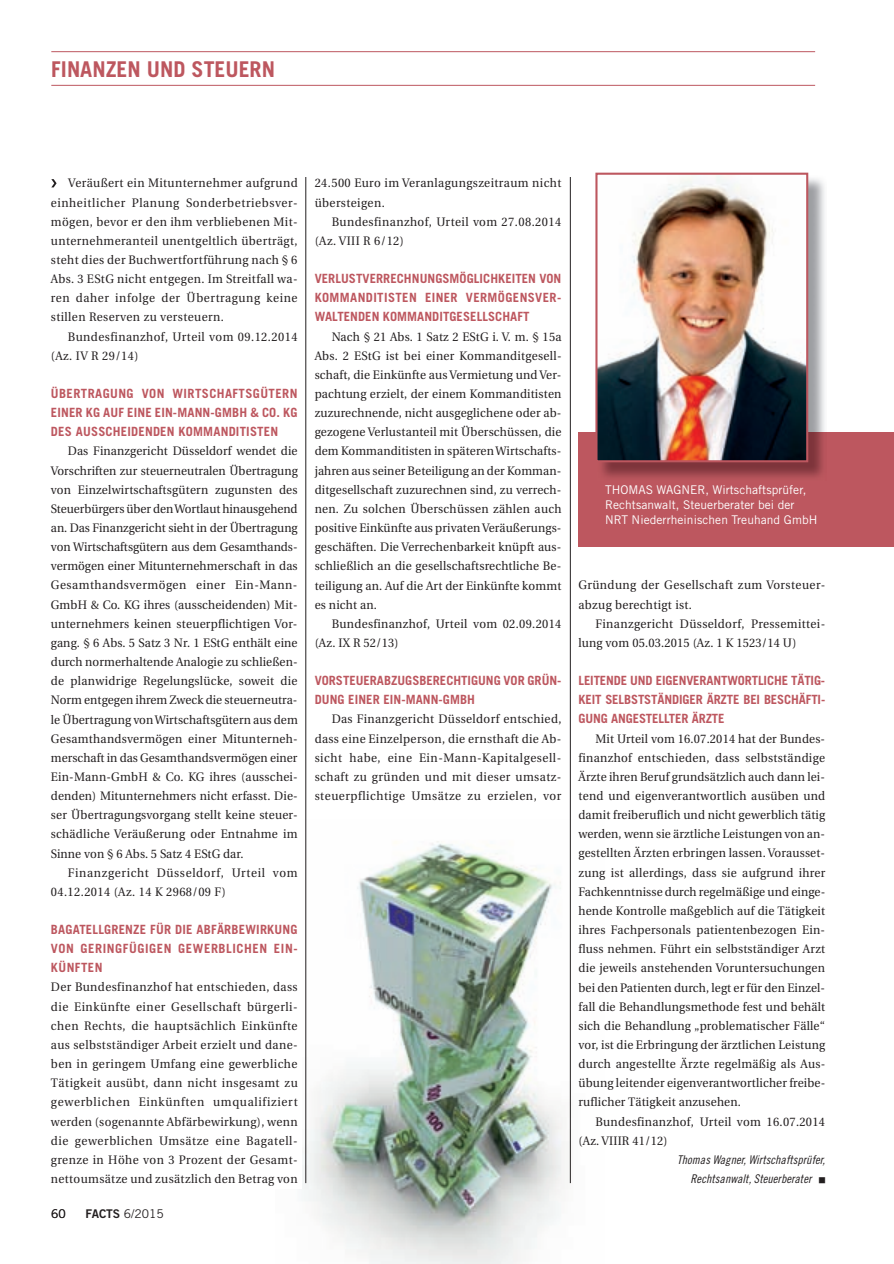
<style>
.page{position:relative;width:894px;height:1264px;background:#fff}
.page>*{position:absolute;margin:0;border:0;box-sizing:border-box;transform-origin:0 0}
.t1{font:700 21.75px "Trade Gothic";color:#bd575f}
.t2{font:700 12.75px/19.2px "Trade Gothic";letter-spacing:.005em;color:#bd575f;text-align:justify}
.t3{font:12.3px/19.2px "Utopia";letter-spacing:.03em;color:#231f20;scale:.95 1}
.t4{font:12.3px/19.2px "Utopia";letter-spacing:.055em;color:#231f20;scale:.95 1}
.t5{font:12px/15px "Trade Gothic";letter-spacing:.005em;color:#fff}
.t6{font:12px/19.2px "Trade Gothic Cond Eighteen Obl";letter-spacing:.005em;color:#231f20;text-align:center}
.t7{font:12px "Trade Gothic";color:#231f20}
.s1{font-family:"Trade Gothic Bold Two"}
</style>
<div class="page">
<hr style="left:51px;top:51px;width:764px;height:1px;background:#bd575f">
<hr style="left:51px;top:85px;width:764px;height:1px;background:#bd575f">
<img style="left:302px;top:819px;width:269px;height:444px">
<hr style="left:305px;top:177px;width:1px;height:1006px;background:#231f20">
<hr style="left:570px;top:177px;width:1px;height:1006px;background:#231f20">
<div style="left:578px;top:432px;width:315px;height:115px;background:#bd575f"></div>
<img style="left:601px;top:174px;width:224px;height:304px">
<img style="left:598px;top:176px;width:207px;height:283px">
<div style="left:595px;top:173px;width:213px;height:289px;border:2px solid #bd575f"></div>
<svg style="left:51px;top:179px;width:6px;height:8px"></svg>
<h1 class="t1" style="left:51px;top:56px;width:225px">FINANZEN UND STEUERN</h1>
<p class="t3" style="left:51px;top:174px;width:261px;text-align:justify;text-indent:17px">Veräußert ein Mitunternehmer aufgrund einheitlicher Planung Sonderbetriebsver&shy;mögen, bevor er den ihm verbliebenen Mit&shy;unternehmeranteil unentgeltlich überträgt, steht dies der Buchwertfortführung nach § 6<br>Abs. 3 EStG nicht entgegen. Im Streitfall wa&shy;ren daher infolge der Übertragung keine stillen Reserven zu versteuern.</p>
<p class="t3" style="left:51px;top:327px;width:261px;text-indent:17px">Bundesfinanzhof, Urteil vom 09.12.2014 (Az. IV R 29/14)</p>
<p class="t2" style="left:51px;top:383px;width:248px">ÜBERTRAGUNG VON WIRTSCHAFTSGÜTERN EINER KG AUF EINE EIN-MANN-GMBH &amp; CO. KG DES AUSSCHEIDENDEN KOMMANDITISTEN</p>
<p class="t3" style="left:51px;top:442px;width:261px;text-align:justify;text-indent:17px">Das Finanzgericht Düsseldorf wendet die Vorschriften zur steuerneutralen Übertragung von Einzelwirtschaftsgütern zugunsten des Steuerbürgers über den Wortlaut hinausgehend an. Das Finanzgericht sieht in der Übertragung von Wirtschaftsgütern aus dem Gesamthands&shy;vermögen einer Mitunternehmerschaft in das Gesamthandsvermögen einer Ein-Mann-GmbH &amp; Co. KG ihres (ausscheidenden) Mit&shy;unternehmers keinen steuerpflichtigen Vor&shy;gang. § 6 Abs. 5 Satz 3 Nr. 1 EStG enthält eine durch normerhaltende Analogie zu schließen&shy;de planwidrige Regelungslücke, soweit die Norm entgegen ihrem Zweck die steuerneutra&shy;le Übertragung von Wirtschaftsgütern aus dem Gesamthandsvermögen einer Mitunterneh&shy;merschaft in das Gesamthandsvermögen einer Ein-Mann-GmbH &amp; Co. KG ihres (ausschei&shy;denden) Mitunternehmers nicht erfasst. Die&shy;ser Übertragungsvorgang stellt keine steuer&shy;schädliche Veräußerung oder Entnahme im Sinne von § 6 Abs. 5 Satz 4 EStG dar.</p>
<p class="t4" style="left:51px;top:863px;width:261px;text-indent:17px">Finanzgericht Düsseldorf, Urteil vom<br>04.12.2014 (Az. 14 K 2968/09 F)</p>
<p class="t2" style="left:51px;top:919px;width:248px">BAGATELLGRENZE FÜR DIE ABFÄRBEWIRKUNG VON GERINGFÜGIGEN GEWERBLICHEN EIN-KÜNFTEN</p>
<p class="t3" style="left:51px;top:977px;width:261px;text-align:justify">Der Bundesfinanzhof hat entschieden, dass die Einkünfte einer Gesellschaft bürgerli&shy;chen Rechts, die hauptsächlich Einkünfte aus selbstständiger Arbeit erzielt und dane&shy;ben in geringem Umfang eine gewerbliche Tätigkeit ausübt, dann nicht insgesamt zu gewerblichen Einkünften umqualifiziert werden (sogenannte Abfärbewirkung), wenn die gewerblichen Umsätze eine Bagatell&shy;grenze in Höhe von 3 Prozent der Gesamt&shy;nettoumsätze und zusätzlich den Betrag von</p>
<p class="t7" style="left:51px;top:1206px;width:16px">60</p>
<p class="t7" style="left:85px;top:1206px;width:80px"><span class="s1">FACTS</span> 6/2015</p>
<p class="t3" style="left:314px;top:174px;width:261px">24.500 Euro im Veranlagungszeitraum nicht übersteigen.</p>
<p class="t3" style="left:314px;top:212px;width:261px;text-indent:17px">Bundesfinanzhof, Urteil vom 27.08.2014 (Az. VIII R 6/12)</p>
<p class="t2" style="left:314px;top:269px;width:248px">VERLUSTVERRECHNUNGSMÖGLICHKEITEN VON KOMMANDITISTEN EINER VERMÖGENSVER-WALTENDEN KOMMANDITGESELLSCHAFT</p>
<p class="t3" style="left:314px;top:327px;width:261px;text-align:justify;text-indent:17px">Nach § 21 Abs. 1 Satz 2 EStG i. V. m. § 15a Abs. 2 EStG ist bei einer Kommanditgesell&shy;schaft, die Einkünfte aus Vermietung und Ver&shy;pachtung erzielt, der einem Kommanditisten zuzurechnende, nicht ausgeglichene oder ab&shy;gezogene Verlustanteil mit Überschüssen, die dem Kommanditisten in späteren Wirtschafts&shy;jahren aus seiner Beteiligung an der Komman&shy;ditgesellschaft zuzurechnen sind, zu verrech&shy;nen. Zu solchen Überschüssen zählen auch positive Einkünfte aus privaten Veräußerungs&shy;geschäften. Die Verrechenbarkeit knüpft aus&shy;schließlich an die gesellschaftsrechtliche Be&shy;teiligung an. Auf die Art der Einkünfte kommt es nicht an.</p>
<p class="t3" style="left:314px;top:614px;width:261px;text-indent:17px">Bundesfinanzhof, Urteil vom 02.09.2014 (Az. IX R 52/13)</p>
<p class="t2" style="left:314px;top:670px;width:248px">VORSTEUERABZUGSBERECHTIGUNG VOR GRÜN-<br>DUNG EINER EIN-MANN-GMBH</p>
<p class="t3" style="left:314px;top:710px;width:261px;text-align:justify;text-indent:17px">Das Finanzgericht Düsseldorf entschied, dass eine Einzelperson, die ernsthaft die Ab&shy;sicht habe, eine Ein-Mann-Kapitalgesell&shy;schaft zu gründen und mit dieser umsatz&shy;steuerpflichtige Umsätze zu erzielen, vor</p>
<p class="t5" style="left:605px;top:482px;width:214px">THOMAS WAGNER, Wirtschaftsprüfer,<br>Rechtsanwalt, Steuerberater bei der<br>NRT Niederrheinischen Treuhand GmbH</p>
<p class="t3" style="left:578px;top:576px;width:261px">Gründung der Gesellschaft zum Vorsteuer&shy;abzug berechtigt ist.</p>
<p class="t3" style="left:578px;top:614px;width:261px;text-indent:17px">Finanzgericht Düsseldorf, Pressemittei&shy;lung vom 05.03.2015 (Az. 1 K 1523/14 U)</p>
<p class="t2" style="left:578px;top:670px;width:248px">LEITENDE UND EIGENVERANTWORTLICHE TÄTIG-KEIT SELBSTSTÄNDIGER ÄRZTE BEI BESCHÄFTI-GUNG ANGESTELLTER ÄRZTE</p>
<p class="t3" style="left:578px;top:729px;width:261px;text-align:justify;text-indent:17px">Mit Urteil vom 16.07.2014 hat der Bundes&shy;finanzhof entschieden, dass selbstständige Ärzte ihren Beruf grundsätzlich auch dann lei&shy;tend und eigenverantwortlich ausüben und damit freiberuflich und nicht gewerblich tätig werden, wenn sie ärztliche Leistungen von an&shy;gestellten Ärzten erbringen lassen. Vorausset&shy;zung ist allerdings, dass sie aufgrund ihrer Fachkenntnisse durch regelmäßige und einge&shy;hende Kontrolle maßgeblich auf die Tätigkeit ihres Fachpersonals patientenbezogen Ein&shy;fluss nehmen. Führt ein selbstständiger Arzt die jeweils anstehenden Voruntersuchungen bei den Patienten durch, legt er für den Einzel&shy;fall die Behandlungsmethode fest und behält sich die Behandlung „problematischer Fälle“ vor, ist die Erbringung der ärztlichen Leistung durch angestellte Ärzte regelmäßig als Aus&shy;übung leitender eigenverantwortlicher freibe&shy;ruflicher Tätigkeit anzusehen.</p>
<p class="t3" style="left:578px;top:1111px;width:261px;text-indent:17px">Bundesfinanzhof, Urteil vom 16.07.2014 (Az. VIIIR 41/12)</p>
<p class="t6" style="left:677px;top:1149px;width:150px">Thomas Wagner, Wirtschaftsprüfer,<br>Rechtsanwalt, Steuerberater</p>
</div>
